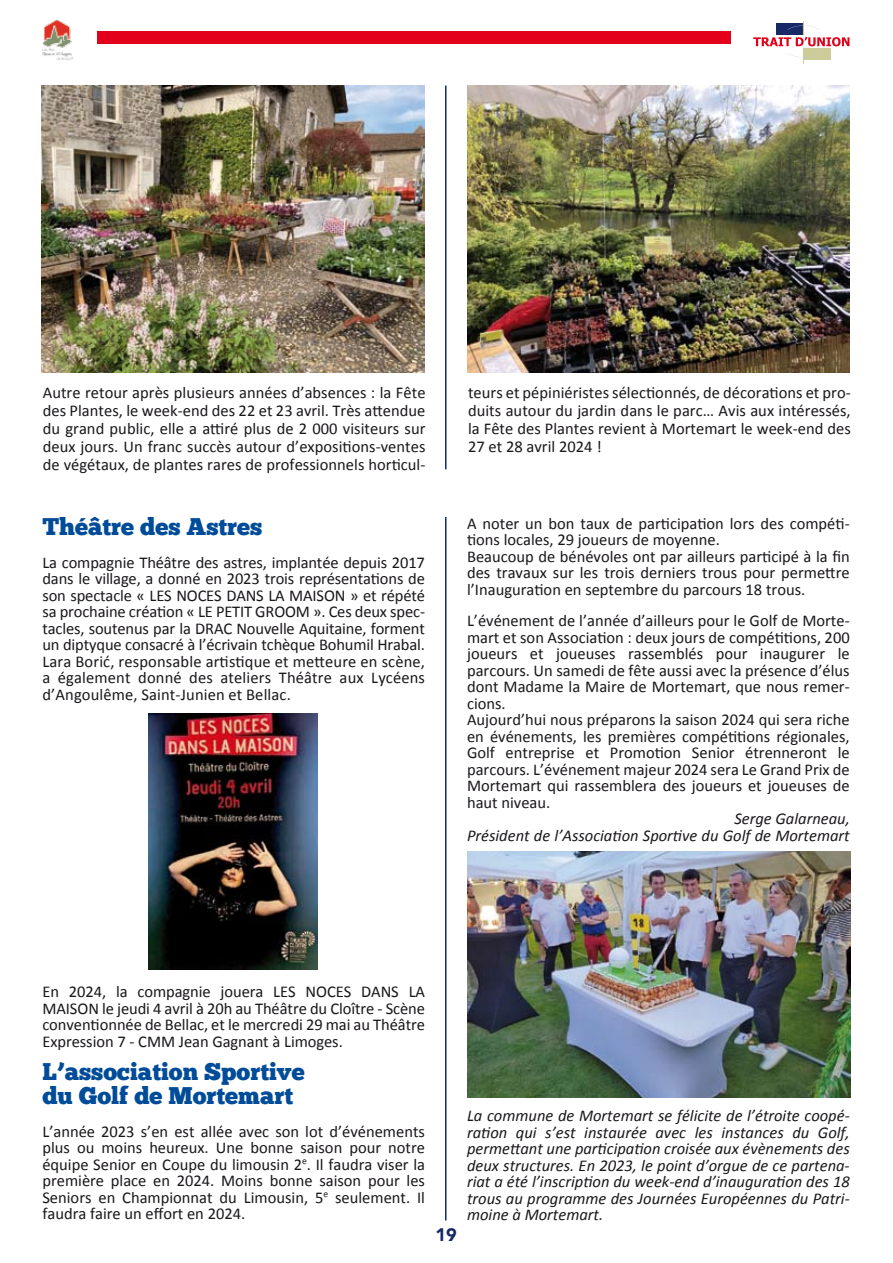
<style>
.page{position:relative;width:893px;height:1263px;background:#fff}
.page>*{position:absolute;margin:0;border:0;box-sizing:border-box;transform-origin:0 0}
.t1{font:24px/24px "Chunk Five Ex";color:#004c99}
.t2{font:900 18px "Avenir";color:#172867}
.t3{font:16.5px/16.5px "Calibri";color:#1a171b;text-align:justify}
.t4{font:italic 16.5px/16.5px "Calibri";color:#1a171b;text-align:right}
</style>
<div class="page">
<img style="left:42px;top:20px;width:31px;height:40px">
<svg style="left:753px;top:21px;width:96px;height:43px"></svg>
<div style="left:97px;top:31px;width:634px;height:13px;background:#e2001a"></div>
<hr style="left:445px;top:86px;width:1px;height:383px;background:#172867">
<img style="left:467px;top:86px;width:383px;height:286px">
<img style="left:42px;top:86px;width:383px;height:286px">
<img style="left:148px;top:714px;width:170px;height:255px">
<hr style="left:445px;top:517px;width:1px;height:703px;background:#172867">
<img style="left:468px;top:852px;width:382px;height:245px">
<p class="t3" style="left:43px;top:382px;width:384px;line-height:18px">Autre retour après plusieurs années d’absences : la Fête des Plantes, le week-end des 22 et 23 avril. Très attendue du grand public, elle a attiré plus de 2 000 visiteurs sur deux jours. Un franc succès autour d’expositions-ventes de végétaux, de plantes rares de professionnels horticul-</p>
<p class="t3" style="left:468px;top:382px;width:384px;line-height:18px">teurs et pépiniéristes sélectionnés, de décorations et pro&shy;duits autour du jardin dans le parc… Avis aux intéressés, la Fête des Plantes revient à Mortemart le week-end des 27 et 28 avril 2024 !</p>
<h1 class="t1" style="left:42px;top:514px;width:221px">Théâtre des Astres</h1>
<p class="t3" style="left:42px;top:553px;width:384px">La compagnie Théâtre des astres, implantée depuis 2017 dans le village, a donné en 2023 trois représentations de son spectacle « LES NOCES DANS LA MAISON » et répété sa prochaine création « LE PETIT GROOM ». Ces deux spec&shy;tacles, soutenus par la DRAC Nouvelle Aquitaine, forment un diptyque consacré à l’écrivain tchèque Bohumil Hrabal.<br>Lara Borić, responsable artistique et metteure en scène, a également donné des ateliers Théâtre aux Lycéens d’Angoulême, Saint-Junien et Bellac.</p>
<p class="t3" style="left:467px;top:514px;width:384px;text-align:left">A noter un bon taux de participation lors des compéti&shy;tions locales, 29 joueurs de moyenne.<br>Beaucoup de bénévoles ont par ailleurs participé à la fin des travaux sur les trois derniers trous pour permettre l’Inauguration en septembre du parcours 18 trous.</p>
<p class="t3" style="left:467px;top:611px;width:384px;text-align:left">L’événement de l’année d’ailleurs pour le Golf de Morte&shy;mart et son Association : deux jours de compétitions, 200 joueurs et joueuses rassemblés pour inaugurer le parcours. Un samedi de fête aussi avec la présence d’élus dont Madame la Maire de Mortemart, que nous remer&shy;cions.<br>Aujourd’hui nous préparons la saison 2024 qui sera riche en événements, les premières compétitions régionales, Golf entreprise et Promotion Senior étrenneront le parcours. L’événement majeur 2024 sera Le Grand Prix de Mortemart qui rassemblera des joueurs et joueuses de haut niveau.</p>
<p class="t4" style="left:467px;top:809px;width:384px">Serge Galarneau,<br>Président de l’Association Sportive du Golf de Mortemart</p>
<p class="t3" style="left:42px;top:982px;width:384px">En 2024, la compagnie jouera LES NOCES DANS LA MAISON le jeudi 4 avril à 20h au Théâtre du Cloître - Scène conventionnée de Bellac, et le mercredi 29 mai au Théâtre Expression 7 - CMM Jean Gagnant à Limoges.</p>
<h1 class="t1" style="left:42px;top:1058px;width:264px">L’association Sportive du Golf de Mortemart</h1>
<p class="t3" style="left:42px;top:1122px;width:384px">L’année 2023 s’en est allée avec son lot d’événements plus ou moins heureux. Une bonne saison pour notre équipe Senior en Coupe du limousin 2<sup>e</sup>. Il faudra viser la première place en 2024. Moins bonne saison pour les Seniors en Championnat du Limousin, 5<sup>e</sup> seulement. Il faudra faire un effort en 2024.</p>
<p class="t2" style="left:435px;top:1224px;width:23px">19</p>
<p class="t4" style="left:467px;top:1106px;width:384px;text-align:justify">La commune de Mortemart se félicite de l’étroite coopé&shy;ration qui s’est instaurée avec les instances du Golf, permettant une participation croisée aux évènements des deux structures. En 2023, le point d’orgue de ce partena&shy;riat a été l’inscription du week-end d’inauguration des 18 trous au programme des Journées Européennes du Patri&shy;moine à Mortemart.</p>
</div>
